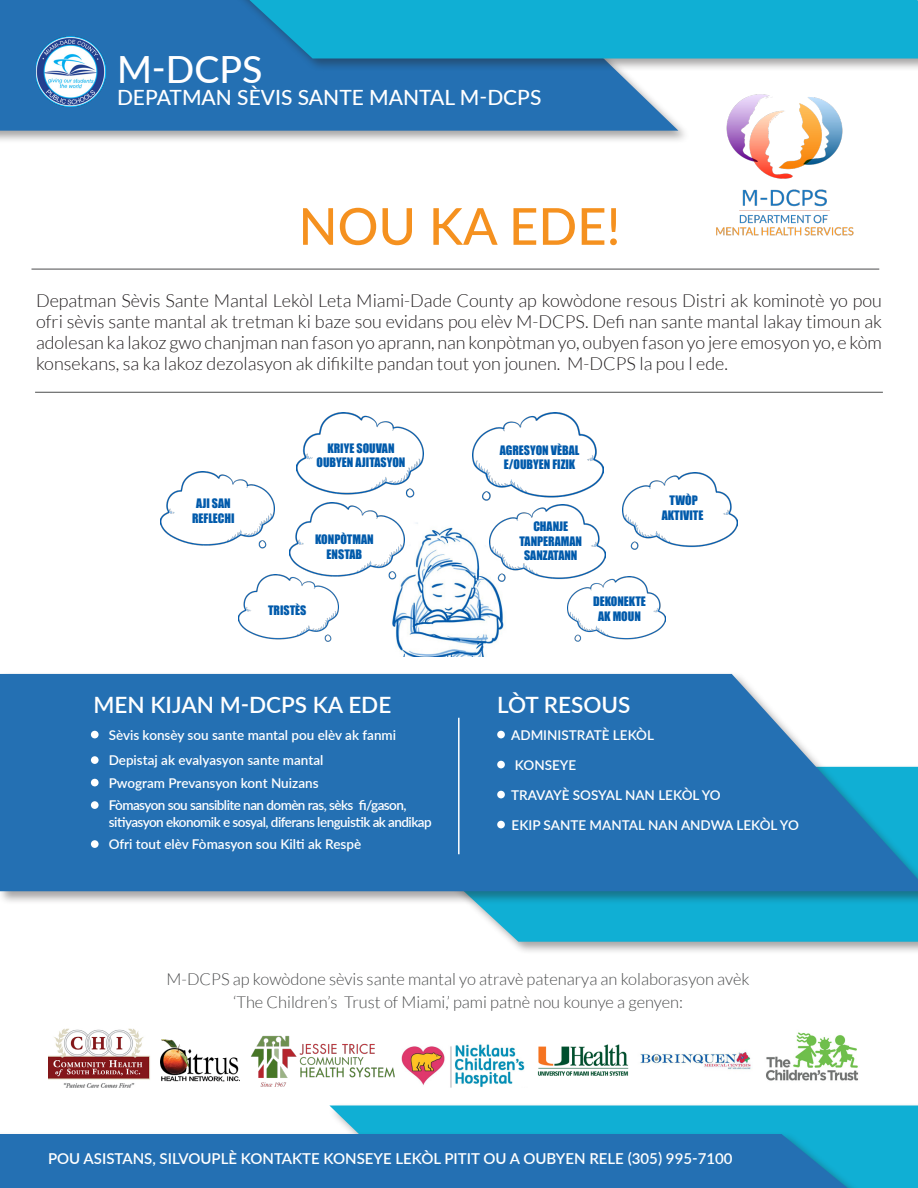
<style>
.page{position:relative;width:918px;height:1188px;background:#fff}
.page>*{position:absolute;margin:0;border:0;box-sizing:border-box;transform-origin:0 0}
.t1{font:500 51px "Lato";color:#f5911f}
.t2{font:500 37.5px "Lato";color:#fff}
.t3{font:600 22.5px "Lato";color:#fff}
.t4{font:500 21px "Lato";color:#fff}
.t5{font:300 18px/21px "Lato";color:#231f20;text-align:justify}
.t6{font:300 16.5px "Lato";color:#4b4c4d}
.t7{font:600 15px "Lato";color:#fff}
.t8{font:600 13.5px "Lato";letter-spacing:-.005em;color:#fff}
.t9{font:600 13.5px "Lato";letter-spacing:-.04em;color:#fff}
.t10{font:12px/14.4px "Impact";color:#005aab;text-align:center}
</style>
<div class="page">
<div style="left:328px;top:764px;width:590px;height:191px;background:#231f20;opacity:.41"></div>
<svg style="left:329px;top:905px;width:589px;height:37px"></svg>
<div style="left:0;top:671px;width:918px;height:234px;background:#231f20;opacity:.41"></div>
<svg style="left:0;top:674px;width:918px;height:217px;background:#327bb8"></svg>
<div style="left:91px;top:731px;width:8px;height:7px;background:#fff;border-radius:50%"></div>
<div style="left:91px;top:756px;width:8px;height:8px;background:#fff;border-radius:50%"></div>
<div style="left:91px;top:779px;width:8px;height:7px;background:#fff;border-radius:50%"></div>
<div style="left:91px;top:801px;width:8px;height:8px;background:#fff;border-radius:50%"></div>
<div style="left:91px;top:840px;width:8px;height:8px;background:#fff;border-radius:50%"></div>
<div style="left:497px;top:731px;width:8px;height:7px;background:#fff;border-radius:50%"></div>
<div style="left:497px;top:761px;width:8px;height:7px;background:#fff;border-radius:50%"></div>
<div style="left:497px;top:791px;width:8px;height:7px;background:#fff;border-radius:50%"></div>
<div style="left:497px;top:821px;width:8px;height:7px;background:#fff;border-radius:50%"></div>
<hr style="left:458px;top:718px;width:2px;height:136px;background:#fff">
<hr style="left:32px;top:269px;width:847px;height:1px;background:#4b4c4d">
<div style="left:0;top:0;width:691px;height:144px;background:#231f20;opacity:.41"></div>
<div style="left:0;top:0;width:674px;height:131px;background:#2470b3"></div>
<div style="left:122px;top:0;width:796px;height:72px;background:#231f20;opacity:.41"></div>
<div style="left:249px;top:0;width:669px;height:58px;background:#10afd4"></div>
<img style="left:36px;top:37px;width:70px;height:69px">
<div style="left:328px;top:1103px;width:590px;height:85px;background:#231f20;opacity:.41"></div>
<div style="left:329px;top:1106px;width:589px;height:25px;background:#10afd4"></div>
<div style="left:0;top:1131px;width:918px;height:57px;background:#231f20;opacity:.41"></div>
<div style="left:0;top:1134px;width:848px;height:54px;background:#2470b3"></div>
<img style="left:392px;top:522px;width:112px;height:135px">
<img style="left:160px;top:472px;width:115px;height:77px">
<img style="left:296px;top:412px;width:128px;height:91px">
<img style="left:568px;top:576px;width:98px;height:66px">
<img style="left:290px;top:503px;width:114px;height:80px">
<img style="left:490px;top:504px;width:115px;height:80px">
<img style="left:239px;top:575px;width:99px;height:67px">
<img style="left:622px;top:473px;width:116px;height:77px">
<img style="left:472px;top:413px;width:132px;height:88px">
<img style="left:674px;top:65px;width:221px;height:171px">
<hr style="left:35px;top:392px;width:848px;height:1px;background:#4b4c4d">
<img style="left:48px;top:1028px;width:102px;height:60px">
<img style="left:160px;top:1039px;width:79px;height:42px">
<img style="left:251px;top:1035px;width:144px;height:52px">
<img style="left:402px;top:1044px;width:123px;height:44px">
<img style="left:537px;top:1044px;width:92px;height:32px">
<img style="left:640px;top:1052px;width:111px;height:18px">
<img style="left:766px;top:1032px;width:93px;height:49px">
<p class="t2" style="left:117px;top:42px;width:147px">M-DCPS</p>
<p class="t4" style="left:117px;top:82px;width:426px">DEPATMAN SÈVIS SANTE MANTAL M-DCPS</p>
<p class="t1" style="left:299px;top:190px;width:323px">NOU KA EDE!</p>
<p class="t5" style="left:36px;top:290px;width:847px">Depatman Sèvis Sante Mantal Lekòl Leta Miami-Dade County ap kowòdone resous Distri ak kominotè yo pou ofri sèvis sante mantal ak tretman ki baze sou evidans pou elèv M-DCPS. Defi nan sante mantal lakay timoun ak adolesan ka lakoz gwo chanjman nan fason yo aprann, nan konpòtman yo, oubyen fason yo jere emosyon yo, e kòm konsekans, sa ka lakoz dezolasyon ak difikilte pandan tout yon jounen. M-DCPS la pou l ede.</p>
<p class="t10" style="left:196px;top:496px;width:36px">AJI SAN</p>
<p class="t10" style="left:192px;top:510px;width:44px">REFLECHI</p>
<p class="t10" style="left:317px;top:440px;width:90px">KRIYE SOUVAN<br>OUBYEN AJITASYON</p>
<p class="t10" style="left:315px;top:532px;width:60px">KONPÒTMAN<br>ENSTAB</p>
<p class="t10" style="left:268px;top:603px;width:40px">TRISTÈS</p>
<p class="t3" style="left:93px;top:689px;width:299px">MEN KIJAN M-DCPS KA EDE</p>
<p class="t8" style="left:109px;top:725px;width:289px">Sèvis konsèy sou sante mantal pou elèv ak fanmi</p>
<p class="t8" style="left:109px;top:751px;width:216px">Depistaj ak evalyasyon sante mantal</p>
<p class="t8" style="left:109px;top:773px;width:211px">Pwogram Prevansyon kont Nuizans</p>
<p class="t9" style="left:109px;top:796px;width:299px">Fòmasyon sou sansiblite nan domèn ras, sèks fi/gason,</p>
<p class="t9" style="left:109px;top:812px;width:324px">sitiyasyon ekonomik e sosyal, diferans lenguistik ak andikap</p>
<p class="t8" style="left:109px;top:835px;width:254px">Ofri tout elèv Fòmasyon sou Kilti ak Respè</p>
<p class="t10" style="left:500px;top:443px;width:81px">AGRESYON VÈBAL</p>
<p class="t10" style="left:504px;top:456px;width:73px">E/OUBYEN FIZIK</p>
<p class="t10" style="left:533px;top:519px;width:36px">CHANJE</p>
<p class="t10" style="left:520px;top:533px;width:64px">TANPERAMAN<br>SANZATANN</p>
<p class="t10" style="left:593px;top:594px;width:54px">DEKONEKTE</p>
<p class="t10" style="left:598px;top:609px;width:44px">AK MOUN</p>
<p class="t10" style="left:670px;top:493px;width:30px">TWÒP</p>
<p class="t10" style="left:662px;top:507px;width:43px">AKTIVITE</p>
<p class="t3" style="left:497px;top:689px;width:135px">LÒT RESOUS</p>
<p class="t8" style="left:511px;top:725px;width:144px">ADMINISTRATÈ LEKÒL</p>
<p class="t8" style="left:515px;top:755px;width:63px">KONSEYE</p>
<p class="t8" style="left:511px;top:785px;width:211px">TRAVAYÈ SOSYAL NAN LEKÒL YO</p>
<p class="t8" style="left:512px;top:815px;width:289px">EKIP SANTE MANTAL NAN ANDWA LEKÒL YO</p>
<p class="t6" style="left:167px;top:971px;width:584px">M-DCPS ap kowòdone sèvis sante mantal yo atravè patenarya an kolaborasyon avèk</p>
<p class="t6" style="left:233px;top:993px;width:451px">‘The Children’s Trust of Miami,’ pami patnè nou kounye a genyen:</p>
<p class="t7" style="left:48px;top:1148px;width:686px">POU ASISTANS, SILVOUPLÈ KONTAKTE KONSEYE LEKÒL PITIT OU A OUBYEN RELE (305) 995-7100</p>
</div>
